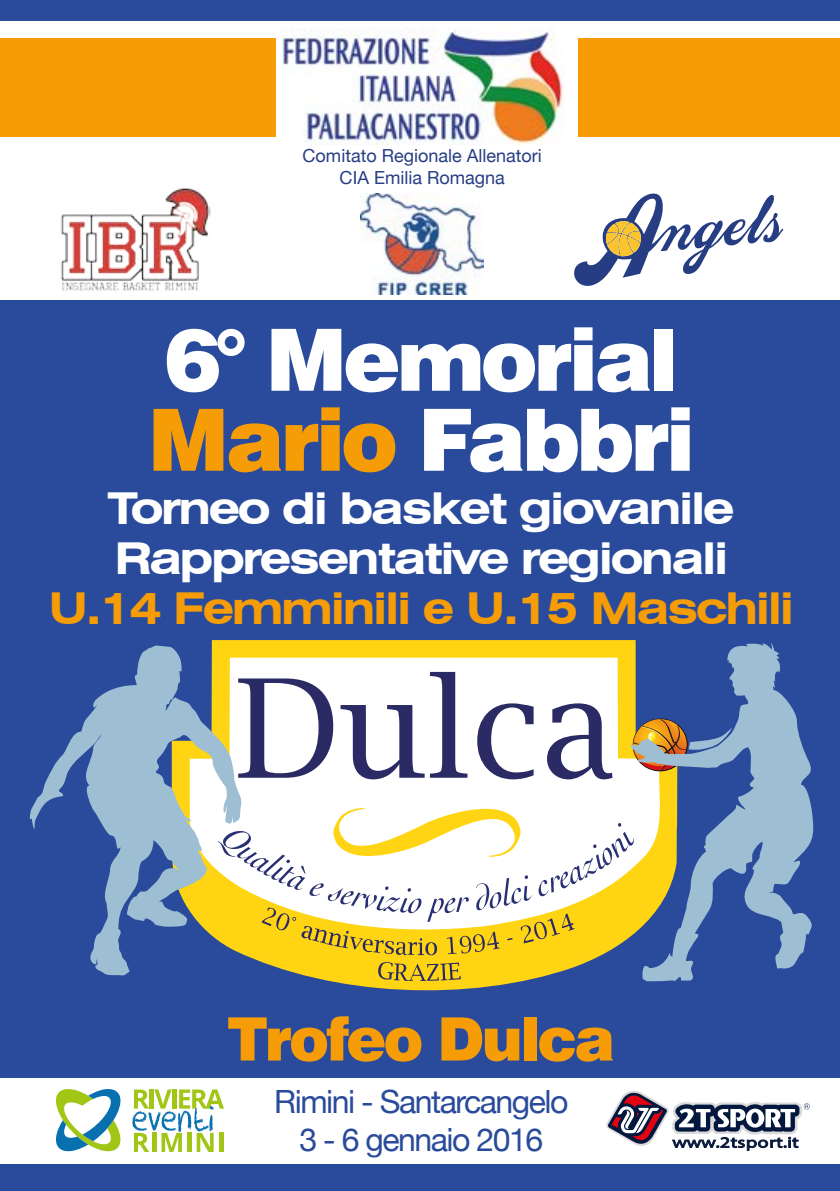
<style>
.page{position:relative;width:840px;height:1191px;background:#fff}
.page>*{position:absolute;margin:0;border:0;box-sizing:border-box;transform-origin:0 0}
.t1{font:900 86px/80px "Swiss 721 BT";letter-spacing:-.045em;color:#fff}
.t2{font:900 60px "Swiss 721 BT";letter-spacing:-.045em;color:#f59c07}
.t3{font:700 expanded 44px/50px "Swiss 721 BT";letter-spacing:-.05em;color:#fff}
.t4{font:700 expanded 44px "Swiss 721 BT";letter-spacing:-.05em;color:#f59c07}
.t5{font:32px/38.4px "Helvetica Neue";letter-spacing:-.045em;color:#2a4b9b;text-align:center}
.t6{font:18px/21.6px "Helvetica Neue";color:#263d83;text-align:center}
.s1{color:#f59c07}
</style>
<div class="page">
<div style="left:0;top:0;width:839px;height:1191px;background:#2a4b9b"></div>
<div style="left:0;top:21px;width:839px;height:279px;background:#fff"></div>
<svg style="left:574px;top:193px;width:209px;height:93px"></svg>
<img style="left:360px;top:193px;width:123px;height:102px">
<img style="left:61px;top:188px;width:149px;height:103px">
<img style="left:282px;top:28px;width:281px;height:117px">
<div style="left:0;top:38px;width:275px;height:99px;background:#f59c07"></div>
<div style="left:578px;top:38px;width:261px;height:99px;background:#f59c07"></div>
<div style="left:0;top:1078px;width:839px;height:85px;background:#fff"></div>
<svg style="left:243px;top:951px;width:419px;height:40px;fill:#ffd513"></svg>
<div style="left:211px;top:640px;width:425px;height:311px;background:#ffd513"></div>
<svg style="left:243px;top:657px;width:387px;height:278px;background:#fefae6"></svg>
<svg style="left:332px;top:802px;width:189px;height:21px;background:#fff5cc"></svg>
<svg style="left:243px;top:678px;width:90px;height:99px;background:#b4b4c8"></svg>
<svg style="left:340px;top:672px;width:127px;height:107px;background:#c2c2d2"></svg>
<svg style="left:477px;top:703px;width:56px;height:76px;background:#b8b8cc"></svg>
<svg style="left:546px;top:703px;width:66px;height:76px;background:#a8a8c0"></svg>
<svg style="left:261px;top:921px;width:176px;height:34px;background:#e6c534"></svg>
<svg style="left:446px;top:931px;width:53px;height:23px"></svg>
<svg style="left:520px;top:921px;width:54px;height:22px"></svg>
<svg style="left:378px;top:961px;width:82px;height:20px;background:#c9a926"></svg>
<svg style="left:243px;top:823px;width:387px;height:98px;background:#f2edd7"></svg>
<svg style="left:29px;top:645px;width:214px;height:330px"></svg>
<svg style="left:630px;top:643px;width:184px;height:338px"></svg>
<svg style="left:606px;top:1090px;width:203px;height:60px"></svg>
<svg style="left:56px;top:1089px;width:65px;height:63px"></svg>
<svg style="left:132px;top:1089px;width:92px;height:63px"></svg>
<p class="t6" style="left:302px;top:144px;width:241px">Comitato Regionale Allenatori<br>CIA Emilia Romagna</p>
<h1 class="t1" style="left:148px;top:319px;width:548px">6° Memorial<br><span class="s1">Mario</span> Fabbri</h1>
<p class="t3" style="left:108px;top:482px;width:627px">Torneo di basket giovanile<br>Rappresentative regionali</p>
<p class="t4" style="left:48px;top:581px;width:746px">U.14 Femminili e U.15 Maschili</p>
<h2 class="t2" style="left:227px;top:1002px;width:389px">Trofeo Dulca</h2>
<p class="t5" style="left:274px;top:1081px;width:295px">Rimini - Santarcangelo<br>3 - 6 gennaio 2016</p>
</div>
